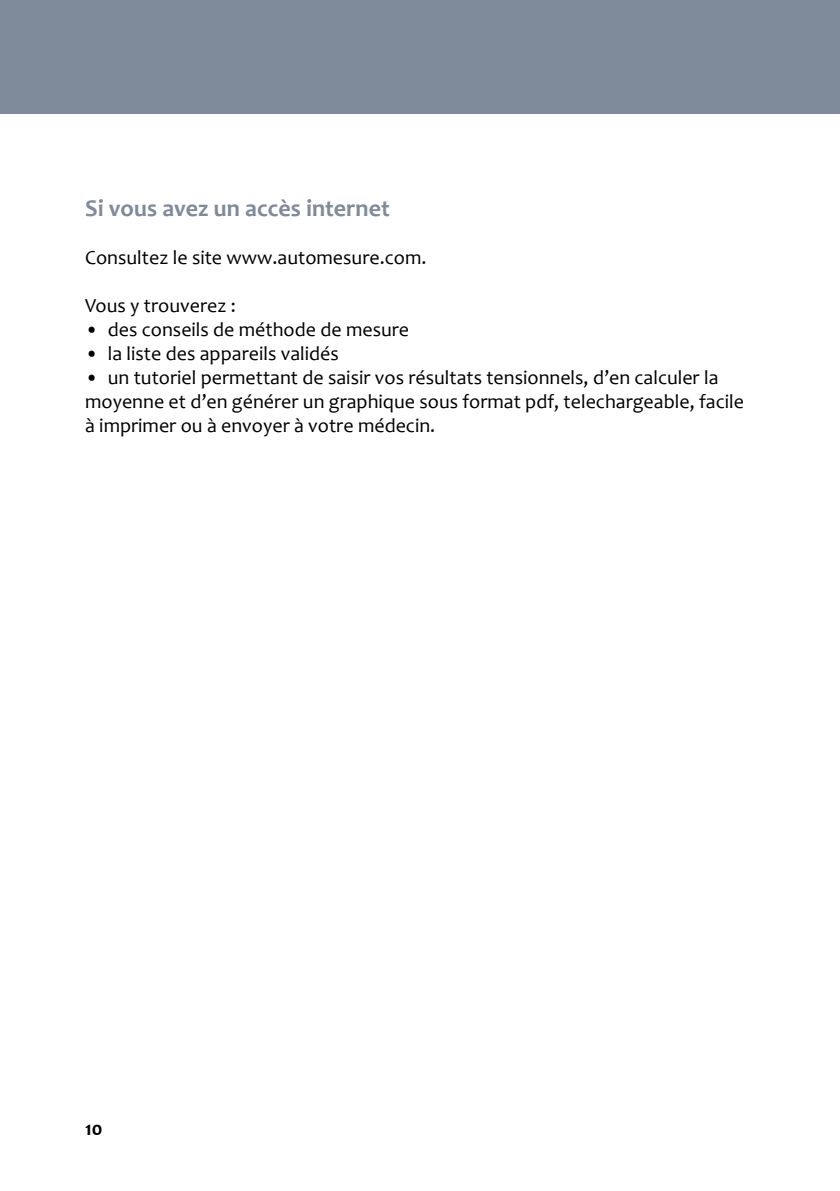
<style>
.page{position:relative;width:840px;height:1191px;background:#fff}
.page>*{position:absolute;margin:0;border:0;box-sizing:border-box;transform-origin:0 0}
.t1{font:700 24px "Candara";color:#7f8a9a}
.t2{font:20px/24px "Candara";color:#000}
.t3{font:700 20px "Candara";color:#000}
</style>
<div class="page">
<div style="left:0;top:0;width:839px;height:113px;background:#7f8a9a"></div>
<p class="t1" style="left:85px;top:193px;width:306px">Si vous avez un accès internet</p>
<p class="t2" style="left:85px;top:245px;width:342px">Consultez le site www.automesure.com.</p>
<p class="t2" style="left:85px;top:293px;width:152px">Vous y trouverez :</p>
<p class="t2" style="left:85px;top:317px;width:325px">• des conseils de méthode de mesure</p>
<p class="t2" style="left:85px;top:341px;width:255px">• la liste des appareils validés</p>
<p class="t2" style="left:85px;top:365px;width:660px">• un tutoriel permettant de saisir vos résultats tensionnels, d’en calculer la moyenne et d’en générer un graphique sous format pdf, telechargeable, facile à imprimer ou à envoyer à votre médecin.</p>
<p class="t3" style="left:85px;top:1115px;width:19px">10</p>
</div>
